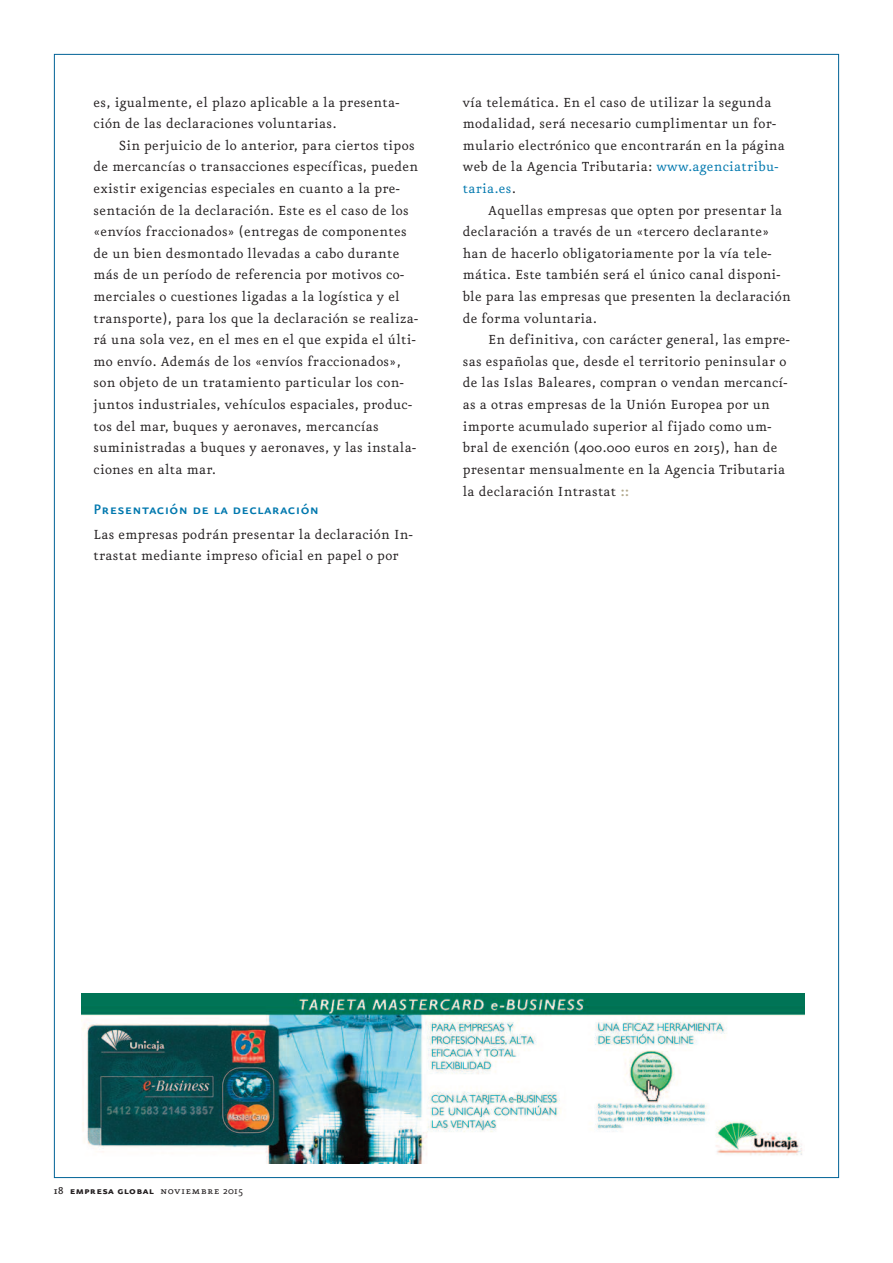
<style>
.page{position:relative;width:893px;height:1263px;background:#fff}
.page>*{position:absolute;margin:0;border:0;box-sizing:border-box;transform-origin:0 0}
.t1{font:16.5px "Eureka Sans Medium Caps";letter-spacing:.02em;color:#0078ae}
.t2{font:15.75px/21.6px "Eureka";letter-spacing:.02em;color:#231f20}
.t3{font:12px "Eureka Sans Bold Caps";letter-spacing:.025em;color:#231f20}
.s1{color:#0078ae}
.s2{font-family:"Eureka Sans";font-weight:700;color:#b3aa8e}
.s3{font-family:"Eureka";font-weight:500}
.s4{font-family:"Eureka Small Caps"}
.s5{font-family:"Eureka"}
</style>
<div class="page">
<img style="left:81px;top:993px;width:723px;height:170px">
<p class="t2" style="left:94px;top:92px;width:307px">es, igualmente, el plazo aplicable a la presenta&shy;ción de las declaraciones voluntarias.</p>
<p class="t2" style="left:94px;top:135px;width:326px;text-indent:26px">Sin perjuicio de lo anterior, para ciertos tipos de mercancías o transacciones específicas, pueden existir exigencias especiales en cuanto a la pre&shy;sentación de la declaración. Este es el caso de los «envíos fraccionados» (entregas de componentes de un bien desmontado llevadas a cabo durante más de un período de referencia por motivos co&shy;merciales o cuestiones ligadas a la logística y el transporte), para los que la declaración se realiza&shy;rá una sola vez, en el mes en el que expida el últi&shy;mo envío. Además de los «envíos fraccionados», son objeto de un tratamiento particular los con&shy;juntos industriales, vehículos espaciales, produc&shy;tos del mar, buques y aeronaves, mercancías suministradas a buques y aeronaves, y las instala&shy;ciones en alta mar.</p>
<p class="t1" style="left:94px;top:499px;width:227px">Presentación de la declaración</p>
<p class="t2" style="left:94px;top:524px;width:321px">Las empresas podrán presentar la declaración In&shy;trastat mediante impreso oficial en papel o por</p>
<p class="t2" style="left:463px;top:92px;width:324px">vía telemática. En el caso de utilizar la segunda modalidad, será necesario cumplimentar un for&shy;mulario electrónico que encontrarán en la página web de la Agencia Tributaria: <span class="s1">www.agenciatribu&shy;taria.es</span>.</p>
<p class="t2" style="left:463px;top:200px;width:329px;text-indent:26px">Aquellas empresas que opten por presentar la declaración a través de un «tercero declarante» han de hacerlo obligatoriamente por la vía tele&shy;mática. Este también será el único canal disponi&shy;ble para las empresas que presenten la declaración de forma voluntaria.</p>
<p class="t2" style="left:463px;top:330px;width:328px;text-indent:26px">En definitiva, con carácter general, las empre&shy;sas españolas que, desde el territorio peninsular o de las Islas Baleares, compran o vendan mercancí&shy;as a otras empresas de la Unión Europea por un importe acumulado superior al fijado como um&shy;bral de exención (400.000 euros en 2015), han de presentar mensualmente en la Agencia Tributaria la declaración Intrastat <span class="s2">::</span></p>
<p class="t3" style="left:54px;top:1184px;width:191px"><span class="s3">18</span> empresa global <span class="s4">noviembre</span> <span class="s5">2015</span></p>
</div>
